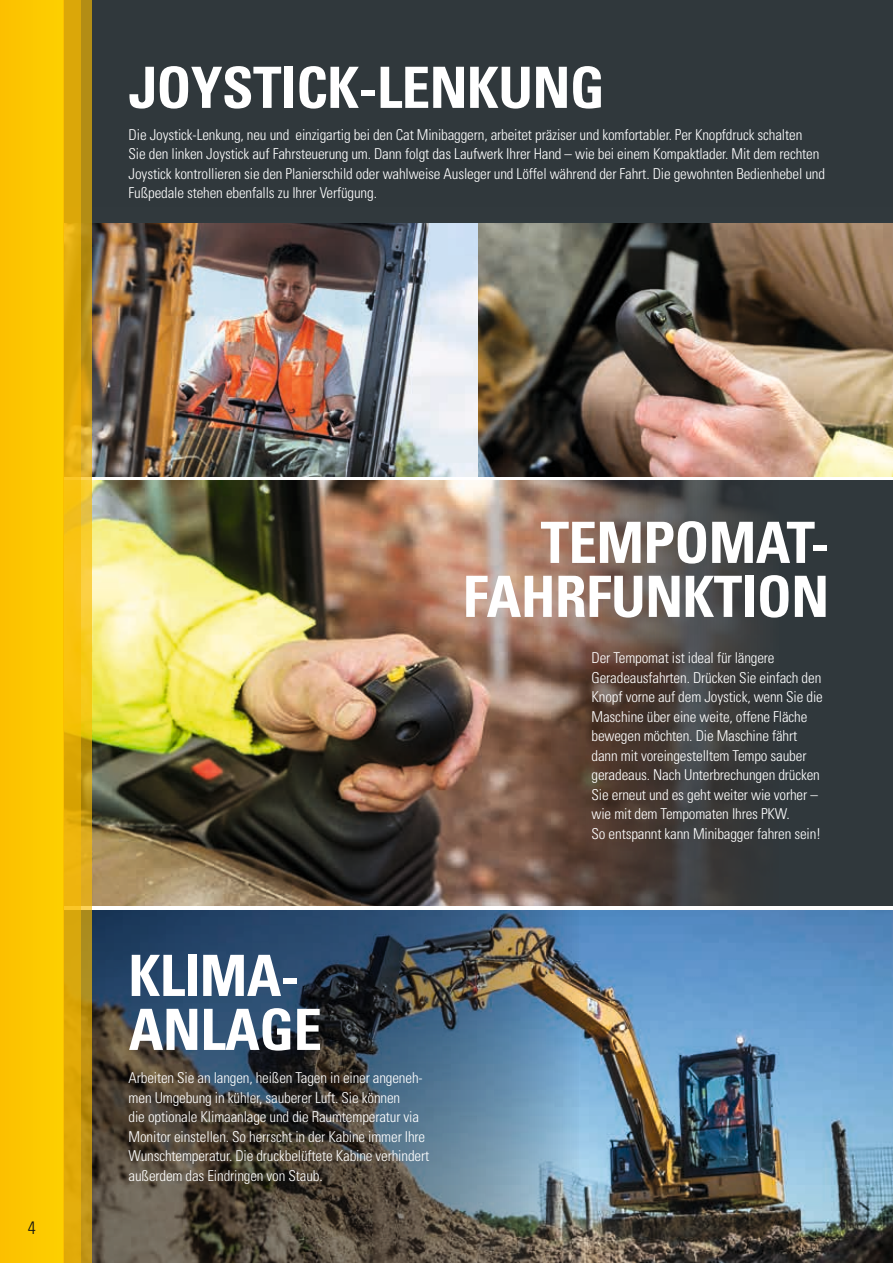
<style>
.page{position:relative;width:893px;height:1263px;background:#fff}
.page>*{position:absolute;margin:0;border:0;box-sizing:border-box;transform-origin:0 0}
.t1{font:700 condensed 57px/54px "Univers";letter-spacing:-.01em;color:#fff;text-align:right}
.t2{font:300 condensed 18px "Univers";color:#131413}
.t3{font:300 condensed 15px/19.5px "Univers";letter-spacing:-.01em;color:#fff}
</style>
<div class="page">
<img style="left:578px;top:910px;width:315px;height:353px">
<img style="left:91px;top:480px;width:440px;height:426px">
<svg style="left:531px;top:480px;width:362px;height:426px;background:#4b4542"></svg>
<img style="left:91px;top:910px;width:487px;height:353px">
<div style="left:0;top:0;width:893px;height:350px;background:#30383c"></div>
<img style="left:91px;top:223px;width:802px;height:253px">
<div style="left:0;top:0;width:64px;height:1263px;background:#fcc800"></div>
<svg style="left:64px;top:0;width:17px;height:1263px;background:#e4ae0a"></svg>
<svg style="left:81px;top:0;width:10px;height:1263px;background:#c99f1b"></svg>
<h1 class="t1" style="left:129px;top:60px;width:478px">JOYSTICK-LENKUNG</h1>
<p class="t3" style="left:129px;top:125px;width:698px">Die Joystick-Lenkung, neu und einzigartig bei den Cat Minibaggern, arbeitet präziser und komfortabler. Per Knopfdruck schalten<br>Sie den linken Joystick auf Fahrsteuerung um. Dann folgt das Laufwerk Ihrer Hand – wie bei einem Kompaktlader. Mit dem rechten Joystick kontrollieren sie den Planierschild oder wahlweise Ausleger und Löffel während der Fahrt. Die gewohnten Bedienhebel und Fußpedale stehen ebenfalls zu Ihrer Verfügung.</p>
<p class="t2" style="left:28px;top:1217px;width:9px">4</p>
<h1 class="t1" style="left:463px;top:515px;width:368px">TEMPOMAT-<br>FAHRFUNKTION</h1>
<p class="t3" style="left:592px;top:648px;width:233px">Der Tempomat ist ideal für längere Geradeausfahrten. Drücken Sie einfach den Knopf vorne auf dem Joystick, wenn Sie die Maschine über eine weite, offene Fläche bewegen möchten. Die Maschine fährt dann mit voreingestelltem Tempo sauber geradeaus. Nach Unterbrechungen drücken Sie erneut und es geht weiter wie vorher – wie mit dem Tempomaten Ihres PKW.<br>So entspannt kann Minibagger fahren sein!</p>
<h1 class="t1" style="left:129px;top:948px;width:195px;text-align:left">KLIMA-<br>ANLAGE</h1>
<p class="t3" style="left:129px;top:1068px;width:302px">Arbeiten Sie an langen, heißen Tagen in einer angeneh&shy;men Umgebung in kühler, sauberer Luft. Sie können<br>die optionale Klimaanlage und die Raumtemperatur via Monitor einstellen. So herrscht in der Kabine immer Ihre Wunschtemperatur. Die druckbelüftete Kabine verhindert außerdem das Eindringen von Staub.</p>
</div>
